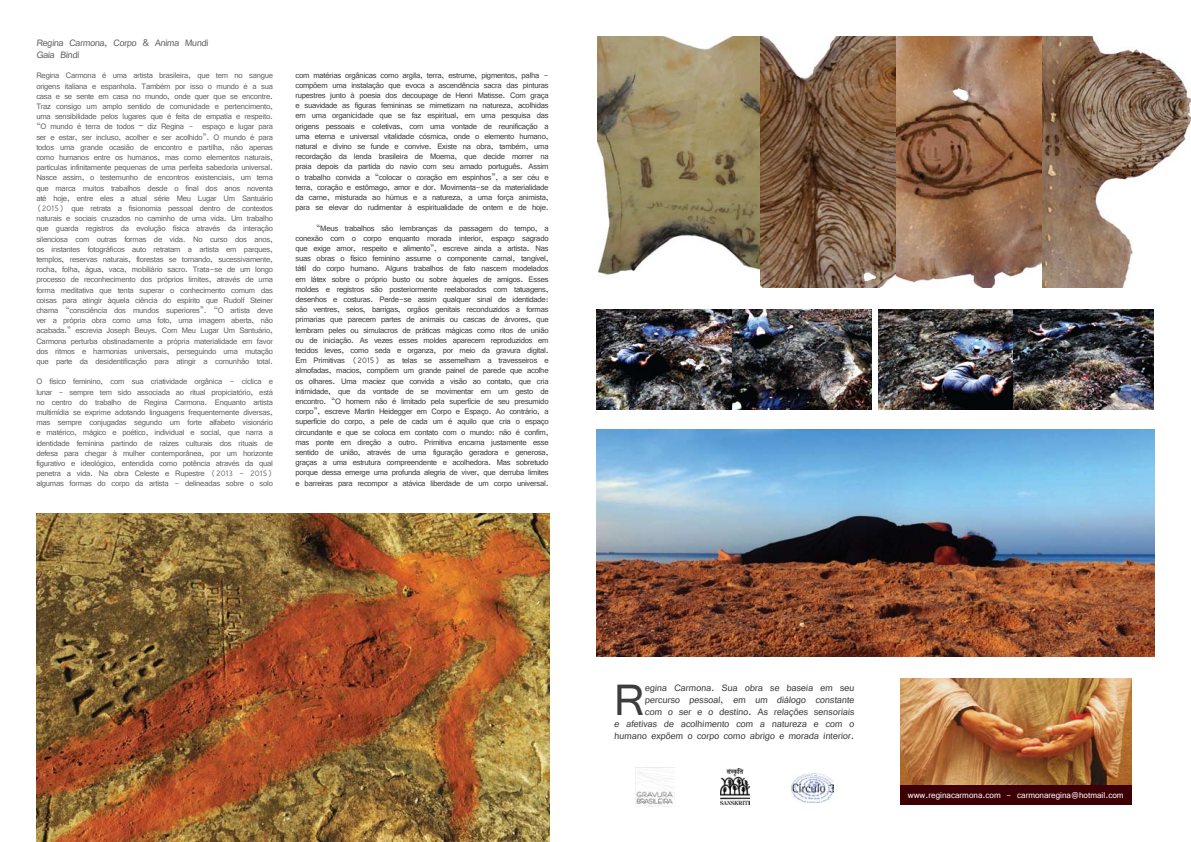
<style>
.page{position:relative;width:1191px;height:842px;background:#fff}
.page>*{position:absolute;margin:0;border:0;box-sizing:border-box;transform-origin:0 0}
.t1{font:47.4px "Vrinda";color:#3d3d3e}
.t2{font:10px/12px "Vrinda";color:#3d3d3e;text-align:right}
.t3{font:9px "Vrinda";color:#fff}
.t4{font:8.5px/10.2px "Vrinda";letter-spacing:-.025em;color:#3d3d3e;text-align:justify}
</style>
<div class="page">
<img style="left:37px;top:513px;width:512px;height:329px">
<img style="left:900px;top:678px;width:231px;height:108px">
<div style="left:900px;top:786px;width:231px;height:19px;background:#3c0005"></div>
<img style="left:759px;top:37px;width:283px;height:250px">
<img style="left:1042px;top:37px;width:149px;height:250px">
<img style="left:597px;top:37px;width:162px;height:238px">
<img style="left:597px;top:309px;width:274px;height:101px">
<img style="left:878px;top:309px;width:275px;height:101px">
<img style="left:636px;top:767px;width:39px;height:39px">
<img style="left:720px;top:769px;width:29px;height:35px">
<img style="left:791px;top:774px;width:42px;height:28px">
<img style="left:597px;top:429px;width:558px;height:227px">
<p class="t2" style="left:36px;top:37px;width:174px;text-align:left">Regina Carmona, Corpo &amp; Anima Mundi<br>Gaia Bindi</p>
<p class="t4" style="left:36px;top:71px;width:238px">Regina Carmona é uma artista brasileira, que tem no sangue origens italiana e espanhola. Também por isso o mundo é a sua casa e se sente em casa no mundo, onde quer que se encontre.<br>Traz consigo um amplo sentido de comunidade e pertencimento, uma sensibilidade pelos lugares que é feita de empatia e respeito. “O mundo é terra de todos – diz Regina - espaço e lugar para ser e estar, ser incluso, acolher e ser acolhido”. O mundo é para todos uma grande ocasião de encontro e partilha, não apenas como humanos entre os humanos, mas como elementos naturais, partículas infinitamente pequenas de uma perfeita sabedoria universal.<br>Nasce assim, o testemunho de encontros existenciais, um tema que marca muitos trabalhos desde o final dos anos noventa até hoje, entre eles a atual série Meu Lugar Um Santuário (2015) que retrata a fisionomia pessoal dentro de contextos naturais e sociais cruzados no caminho de uma vida. Um trabalho que guarda registros da evolução física através da interação silenciosa com outras formas de vida. No curso dos anos, os instantes fotográficos auto retratam a artista em parques, templos, reservas naturais, florestas se tornando, sucessivamente, rocha, folha, água, vaca, mobiliário sacro. Trata-se de um longo processo de reconhecimento dos próprios limites, através de uma forma meditativa que tenta superar o conhecimento comum das coisas para atingir àquela ciência do espírito que Rudolf Steiner chama “consciência dos mundos superiores”. “O artista deve ver a própria obra como uma foto, uma imagem aberta, não acabada.” escrevia Joseph Beuys. Com Meu Lugar Um Santuário, Carmona perturba obstinadamente a própria materialidade em favor dos ritmos e harmonias universais, perseguindo uma mutação que parte da desidentificação para atingir a comunhão total.</p>
<p class="t4" style="left:36px;top:377px;width:238px">O físico feminino, com sua criatividade orgânica - cíclica e lunar - sempre tem sido associada ao ritual propiciatório, está no centro do trabalho de Regina Carmona. Enquanto artista multimídia se exprime adotando linguagens frequentemente diversas, mas sempre conjugadas segundo um forte alfabeto visionário e matérico, mágico e poético, individual e social, que narra a identidade feminina partindo de raízes culturais dos rituais de defesa para chegar à mulher contemporânea, por um horizonte figurativo e ideológico, entendida como potência através da qual penetra a vida. Na obra Celeste e Rupestre (2013 - 2015) algumas formas do corpo da artista - delineadas sobre o solo</p>
<p class="t4" style="left:295px;top:70px;width:255px">com matérias orgânicas como argila, terra, estrume, pigmentos, palha - compõem uma instalação que evoca a ascendência sacra das pinturas rupestres junto à poesia dos decoupage de Henri Matisse. Com graça e suavidade as figuras femininas se mimetizam na natureza, acolhidas em uma organicidade que se faz espiritual, em uma pesquisa das origens pessoais e coletivas, com uma vontade de reunificação a uma eterna e universal vitalidade cósmica, onde o elemento humano, natural e divino se funde e convive. Existe na obra, também, uma recordação da lenda brasileira de Moema, que decide morrer na praia depois da partida do navio com seu amado português. Assim o trabalho convida a “colocar o coração em espinhos”, a ser céu e terra, coração e estômago, amor e dor. Movimenta-se da materialidade da carne, misturada ao húmus e a natureza, a uma força animista, para se elevar do rudimentar à espiritualidade de ontem e de hoje.</p>
<p class="t4" style="left:295px;top:223px;width:255px;text-indent:21px">“Meus trabalhos são lembranças da passagem do tempo, a conexão com o corpo enquanto morada interior, espaço sagrado que exige amor, respeito e alimento”, escreve ainda a artista. Nas suas obras o físico feminino assume o componente carnal, tangível, tátil do corpo humano. Alguns trabalhos de fato nascem modelados em látex sobre o próprio busto ou sobre àqueles de amigos. Esses moldes e registros são posteriormente reelaborados com tatuagens, desenhos e costuras. Perde-se assim qualquer sinal de identidade: são ventres, seios, barrigas, orgãos genitais reconduzidos a formas primarias que parecem partes de animais ou cascas de árvores, que lembram peles ou simulacros de práticas mágicas como ritos de união ou de iniciação. As vezes esses moldes aparecem reproduzidos em tecidos leves, como seda e organza, por meio da gravura digital.<br>Em Primitivas (2015) as telas se assemelham a travesseiros e almofadas, macios, compõem um grande painel de parede que acolhe os olhares. Uma maciez que convida a visão ao contato, que cria intimidade, que da vontade de se movimentar em um gesto de encontro. “O homem não é limitado pela superfície de seu presumido corpo”, escreve Martin Heidegger em Corpo e Espaço. Ao contrário, a superfície do corpo, a pele de cada um é aquilo que cria o espaço circundante e que se coloca em contato com o mundo: não é confim, mas ponte em direção a outro. Primitiva encarna justamente esse sentido de união, através de uma figuração geradora e generosa, graças a uma estrutura compreendente e acolhedora. Mas sobretudo porque dessa emerge uma profunda alegria de viver, que derruba limites e barreiras para recompor a atávica liberdade de um corpo universal.</p>
<p class="t2" style="left:614px;top:682px;width:243px">egina Carmona. Sua obra se baseia em seu percurso pessoal, em um diálogo constante<br>com o ser e o destino. As relações sensoriais<br>e afetivas de acolhimento com a natureza e com o humano expõem o corpo como abrigo e morada interior.</p>
<h1 class="t1" style="left:614px;top:669px;width:32px">R</h1>
<p class="t3" style="left:908px;top:789px;width:217px">www.reginacarmona.com - carmonaregina@hotmail.com</p>
</div>
